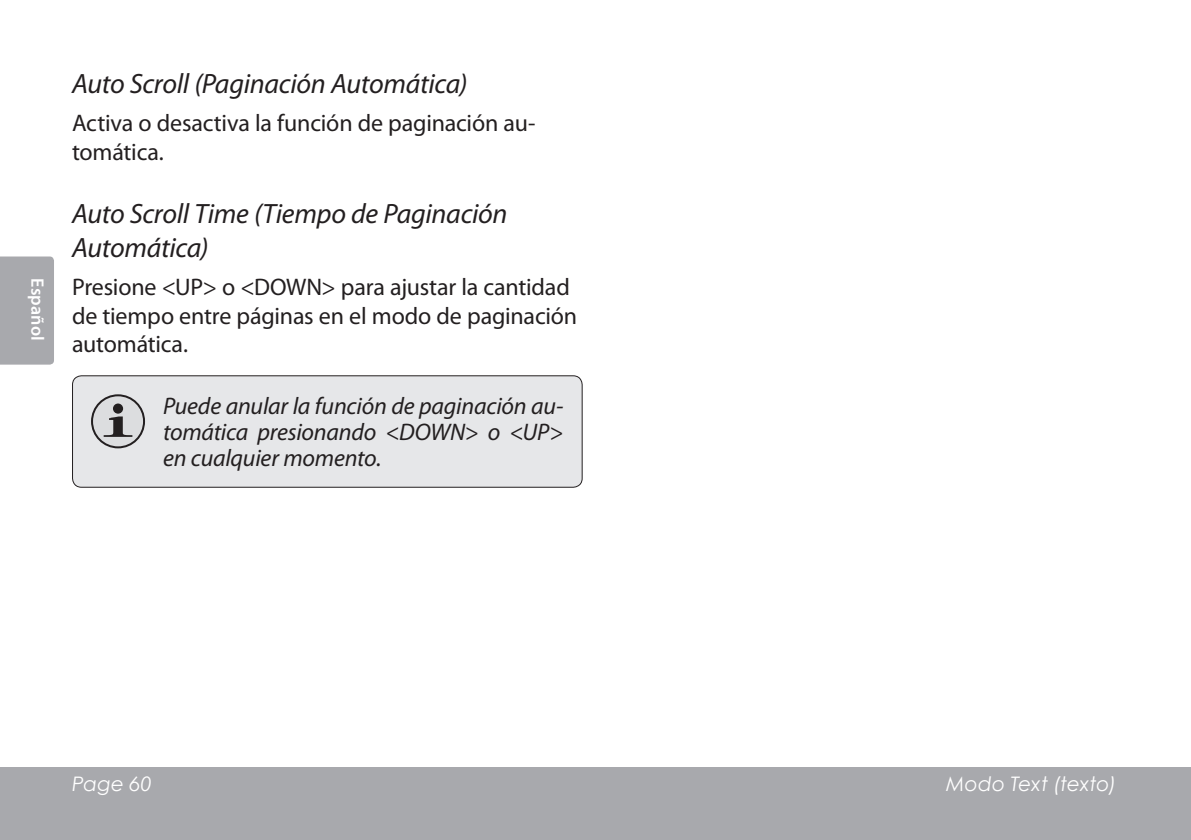
<style>
.page{position:relative;width:1191px;height:840px;background:#fff}
.page>*{position:absolute;margin:0;border:0;box-sizing:border-box;transform-origin:0 0}
.t1{font:italic 28px/33.6px "Myriad Pro";letter-spacing:-.01em;color:#231f20}
.t2{font:24px/28.8px "Myriad Pro";letter-spacing:-.01em;color:#231f20}
.t3{font:italic 24px/26px "Myriad Pro";letter-spacing:-.01em;color:#231f20;text-align:justify}
.t4{font:italic 20px "Century Gothic";letter-spacing:.005em;color:#fff}
.t5{font:600 18px "Myriad Pro";letter-spacing:.01em;color:#fff}
</style>
<div class="page">
<div style="left:0;top:767px;width:1191px;height:72px;background:#a8a9ad"></div>
<div style="left:0;top:256px;width:54px;height:108px;background:#a8a9ad"></div>
<div style="left:72px;top:375px;width:510px;height:112px;background:#e6e7e9;border-radius:9px"></div>
<div style="left:92px;top:395px;width:52px;height:52px;background:#dcdddf;border-radius:50%"></div>
<div style="left:91px;top:394px;width:54px;height:54px;border:2px solid #231f20;border-radius:50%"></div>
<svg style="left:104px;top:416px;width:28px;height:20px"></svg>
<div style="left:113px;top:403px;width:10px;height:10px;background:#231f20;border-radius:50%"></div>
<div style="left:72px;top:375px;width:510px;height:112px;border:1px solid #231f20;border-radius:9px"></div>
<p class="t5" style="left:49px;top:278px;width:64px;rotate:90deg">Español</p>
<p class="t1" style="left:72px;top:66px;width:397px">Auto Scroll (Paginación Automática)</p>
<p class="t2" style="left:72px;top:108px;width:465px">Activa o desactiva la función de paginación au&shy;tomática.</p>
<p class="t1" style="left:72px;top:196px;width:437px">Auto Scroll Time (Tiempo de Paginación<br>Automática)</p>
<p class="t2" style="left:72px;top:272px;width:507px">Presione &lt;UP&gt; o &lt;DOWN&gt; para ajustar la cantidad de tiempo entre páginas en el modo de paginación automática.</p>
<p class="t3" style="left:163px;top:392px;width:402px">Puede anular la función de paginación au&shy;tomática presionando &lt;DOWN&gt; o &lt;UP&gt; en cualquier momento.</p>
<p class="t4" style="left:72px;top:769px;width:81px">Page 60</p>
<p class="t4" style="left:946px;top:769px;width:172px">Modo Text (texto)</p>
</div>
